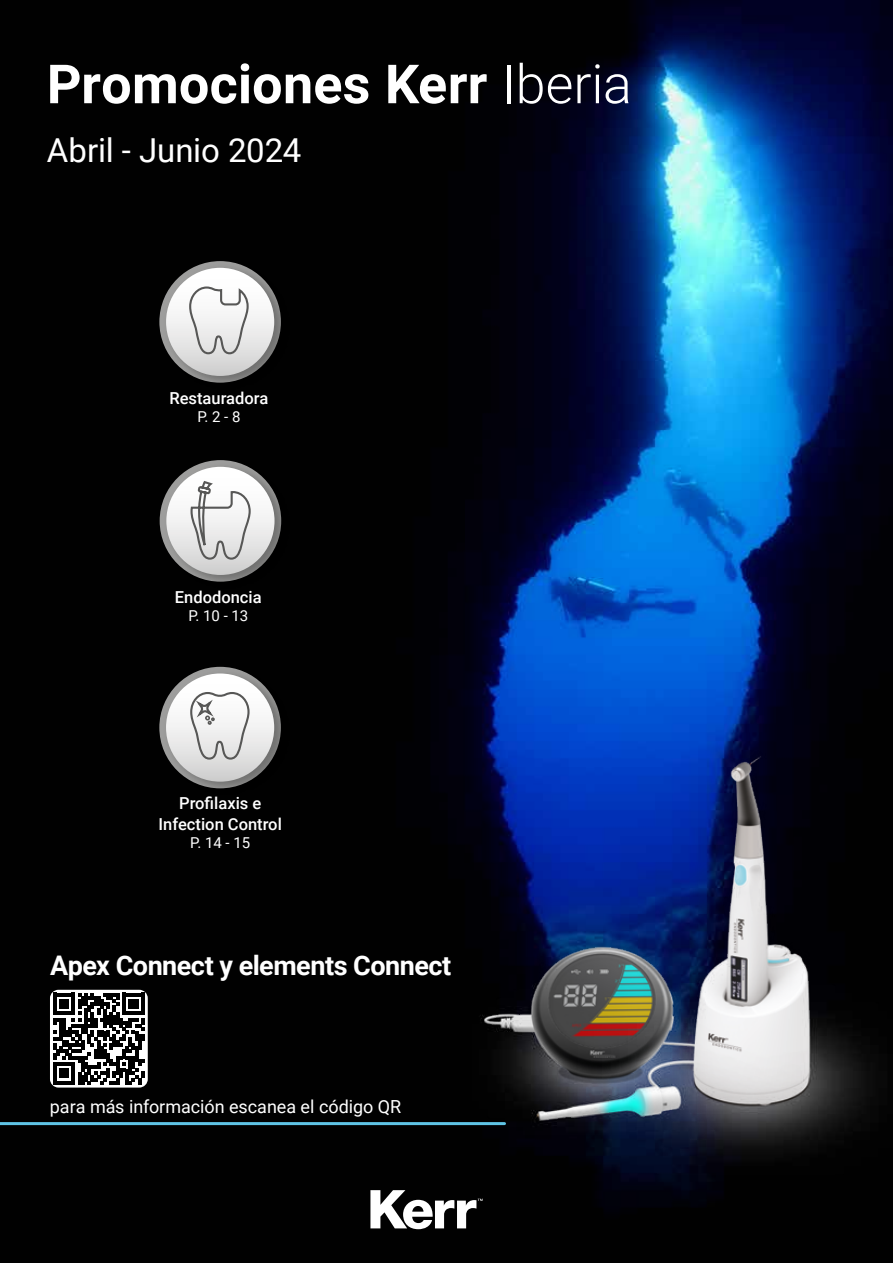
<style>
.page{position:relative;width:893px;height:1263px;background:#fff}
.page>*{position:absolute;margin:0;border:0;box-sizing:border-box;transform-origin:0 0}
.t1{font:700 54px "Roboto";letter-spacing:.005em;color:#fff}
.t2{font:33px "Roboto";letter-spacing:-.005em;color:#fff}
.t3{font:700 27px "Roboto";letter-spacing:-.02em;color:#fff}
.t4{font:18px "Roboto";letter-spacing:-.005em;color:#fff}
.t5{font:500 16.5px/21.6px "Roboto";color:#fff;text-align:center}
.t6{font:15px "Roboto";color:#fff}
.s1{font-weight:300}
</style>
<div class="page">
<img style="left:0;top:0;width:893px;height:1263px">
<svg style="left:370px;top:1190px;width:113px;height:39px"></svg>
<img style="left:472px;top:928px;width:106px;height:207px">
<img style="left:578px;top:734px;width:315px;height:441px">
<img style="left:160px;top:259px;width:133px;height:134px">
<div style="left:166px;top:268px;width:108px;height:108px;background:linear-gradient(to bottom,#fff,#d3d3d3);border-radius:54px"></div>
<svg style="left:188px;top:285px;width:62px;height:70px"></svg>
<img style="left:160px;top:458px;width:134px;height:134px">
<svg style="left:166px;top:467px;width:109px;height:108px"></svg>
<svg style="left:189px;top:482px;width:63px;height:89px"></svg>
<img style="left:160px;top:665px;width:133px;height:134px">
<svg style="left:166px;top:673px;width:108px;height:109px"></svg>
<svg style="left:189px;top:691px;width:62px;height:70px"></svg>
<svg style="left:50px;top:990px;width:98px;height:97px"></svg>
<svg style="left:53px;top:993px;width:91px;height:91px"></svg>
<hr style="left:0;top:1122px;width:504px;height:3px;background:#5fc4e5">
<h1 class="t1" style="left:47px;top:46px;width:587px">Promociones Kerr <span class="s1">Iberia</span></h1>
<h2 class="t2" style="left:47px;top:127px;width:256px">Abril - Junio 2024</h2>
<p class="t5" style="left:169px;top:387px;width:100px">Restauradora</p>
<p class="t6" style="left:197px;top:406px;width:45px">P. 2 - 8</p>
<p class="t5" style="left:175px;top:586px;width:88px">Endodoncia</p>
<p class="t6" style="left:188px;top:605px;width:62px">P. 10 - 13</p>
<p class="t5" style="left:159px;top:791px;width:125px">Profilaxis e<br>Infection Control</p>
<p class="t6" style="left:190px;top:832px;width:62px">P. 14 - 15</p>
<h3 class="t3" style="left:50px;top:946px;width:403px">Apex Connect y elements Connect</h3>
<p class="t4" style="left:50px;top:1094px;width:353px">para más información escanea el código QR</p>
</div>
